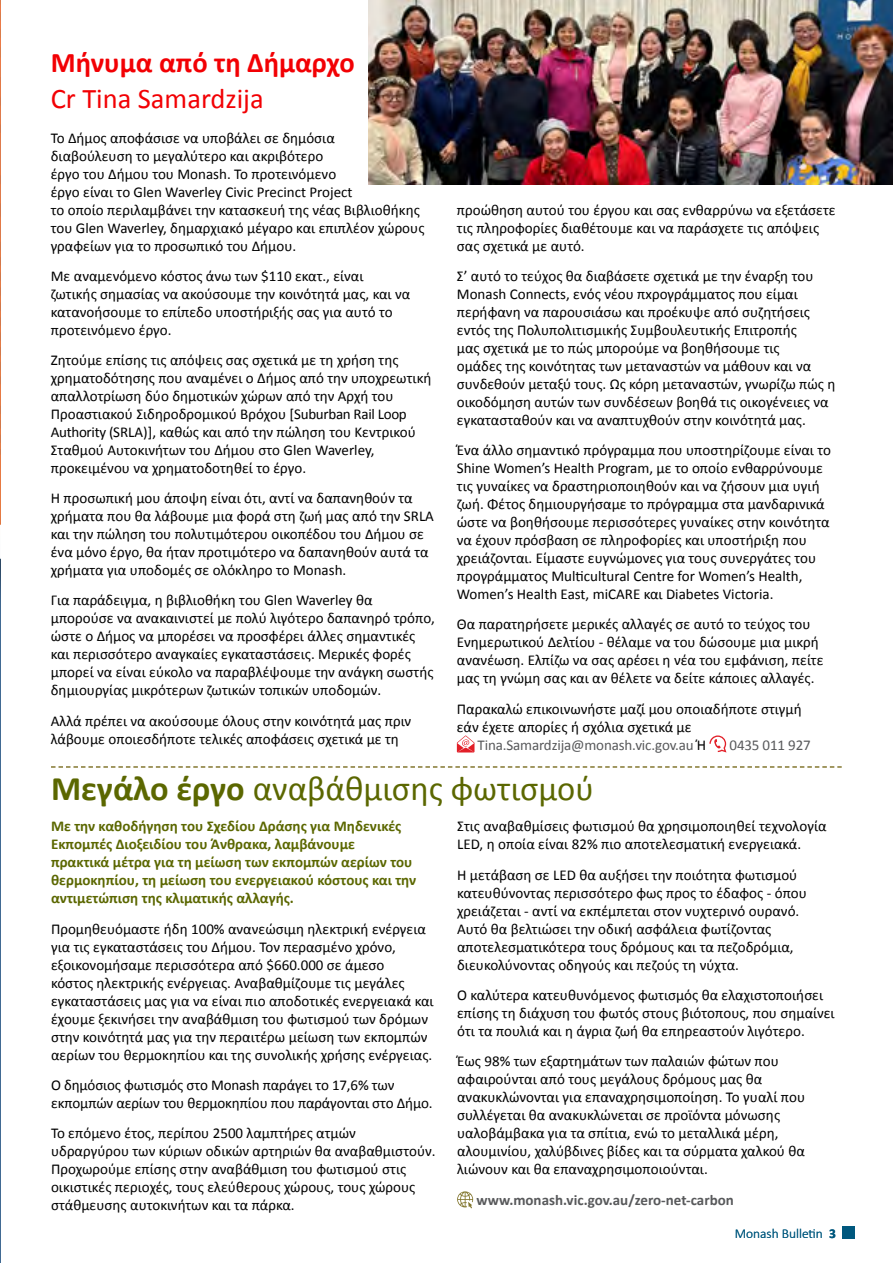
<style>
.page{position:relative;width:893px;height:1263px;background:#fff}
.page>*{position:absolute;margin:0;border:0;box-sizing:border-box;transform-origin:0 0}
.t1{font:34.5px "Calibri";color:#5b6700}
.Heading{font:700 28.5px/36px "Calibri";color:#f20004}
.Body_text{font:15px/18px "Calibri";color:#000}
.t2{font:700 15px/18px "Calibri";color:#5b6700}
.Body_text-2{font:15px "Calibri";letter-spacing:-.01em;color:#58595b}
.info_link{font:700 15px "Calibri";color:#58595b}
.t3{font:300 13.5px "Calibri";color:#00587e}
.s1{font-weight:400}
.s2{color:#000}
.s3{font-weight:700}
</style>
<div class="page">
<hr style="left:0;top:0;width:1px;height:1263px;background:#416a93">
<img style="left:0;top:559px;width:1px;height:37px">
<svg style="left:0;top:0;width:1px;height:559px"></svg>
<svg style="left:457px;top:1191px;width:16px;height:17px"></svg>
<img style="left:368px;top:0;width:525px;height:184px">
<div style="left:842px;top:1226px;width:13px;height:13px;background:#00587e"></div>
<svg style="left:457px;top:735px;width:17px;height:17px"></svg>
<svg style="left:709px;top:735px;width:17px;height:17px"></svg>
<svg style="left:51px;top:766px;width:791px;height:2px"></svg>
<p class="Heading" style="left:51px;top:44px;width:306px">Μήνυμα από τη Δήμαρχο<br><span class="s1">Cr Tina Samardzija</span></p>
<p class="Body_text" style="left:51px;top:129px;width:375px">Το Δήμος αποφάσισε να υποβάλει σε δημόσια<br>διαβούλευση το μεγαλύτερο και ακριβότερο<br>έργο του Δήμου του Monash. Το προτεινόμενο<br>έργο είναι το Glen Waverley Civic Precinct Project<br>το οποίο περιλαμβάνει την κατασκευή της νέας Βιβλιοθήκης του Glen Waverley, δημαρχιακό μέγαρο και επιπλέον χώρους γραφείων για το προσωπικό του Δήμου.</p>
<p class="Body_text" style="left:51px;top:267px;width:361px">Με αναμενόμενο κόστος άνω των $110 εκατ., είναι ζωτικής σημασίας να ακούσουμε την κοινότητά μας, και να κατανοήσουμε το επίπεδο υποστήριξής σας για αυτό το προτεινόμενο έργο.</p>
<p class="Body_text" style="left:51px;top:351px;width:382px">Ζητούμε επίσης τις απόψεις σας σχετικά με τη χρήση της χρηματοδότησης που αναμένει ο Δήμος από την υποχρεωτική απαλλοτρίωση δύο δημοτικών χώρων από την Αρχή του Προαστιακού Σιδηροδρομικού Βρόχου [Suburban Rail Loop Authority (SRLA)], καθώς και από την πώληση του Κεντρικού Σταθμού Αυτοκινήτων του Δήμου στο Glen Waverley, προκειμένου να χρηματοδοτηθεί το έργο.</p>
<p class="Body_text" style="left:51px;top:489px;width:385px">Η προσωπική μου άποψη είναι ότι, αντί να δαπανηθούν τα χρήματα που θα λάβουμε μια φορά στη ζωή μας από την SRLA και την πώληση του πολυτιμότερου οικοπέδου του Δήμου σε ένα μόνο έργο, θα ήταν προτιμότερο να δαπανηθούν αυτά τα χρήματα για υποδομές σε ολόκληρο το Monash.</p>
<p class="Body_text" style="left:51px;top:591px;width:386px">Για παράδειγμα, η βιβλιοθήκη του Glen Waverley θα μπορούσε να ανακαινιστεί με πολύ λιγότερο δαπανηρό τρόπο, ώστε ο Δήμος να μπορέσει να προσφέρει άλλες σημαντικές και περισσότερο αναγκαίες εγκαταστάσεις. Μερικές φορές μπορεί να είναι εύκολο να παραβλέψουμε την ανάγκη σωστής δημιουργίας μικρότερων ζωτικών τοπικών υποδομών.</p>
<p class="Body_text" style="left:51px;top:711px;width:362px">Αλλά πρέπει να ακούσουμε όλους στην κοινότητά μας πριν λάβουμε οποιεσδήποτε τελικές αποφάσεις σχετικά με τη</p>
<p class="Body_text" style="left:457px;top:201px;width:380px">προώθηση αυτού του έργου και σας ενθαρρύνω να εξετάσετε τις πληροφορίες διαθέτουμε και να παράσχετε τις απόψεις σας σχετικά με αυτό.</p>
<p class="Body_text" style="left:457px;top:267px;width:380px">Σ’ αυτό το τεύχος θα διαβάσετε σχετικά με την έναρξη του Monash Connects, ενός νέου πxρογράμματος που είμαι περήφανη να παρουσιάσω και προέκυψε από συζητήσεις εντός της Πολυπολιτισμικής Συμβουλευτικής Επιτροπής<br>μας σχετικά με το πώς μπορούμε να βοηθήσουμε τις<br>ομάδες της κοινότητας των μεταναστών να μάθουν και να συνδεθούν μεταξύ τους. Ως κόρη μεταναστών, γνωρίζω πώς η οικοδόμηση αυτών των συνδέσεων βοηθά τις οικογένειες να εγκατασταθούν και να αναπτυχθούν στην κοινότητά μας.</p>
<p class="Body_text" style="left:457px;top:441px;width:376px">Ένα άλλο σημαντικό πρόγραμμα που υποστηρίζουμε είναι το Shine Women’s Health Program, με το οποίο ενθαρρύνουμε τις γυναίκες να δραστηριοποιηθούν και να ζήσουν μια υγιή ζωή. Φέτος δημιουργήσαμε το πρόγραμμα στα μανδαρινικά ώστε να βοηθήσουμε περισσότερες γυναίκες στην κοινότητα να έχουν πρόσβαση σε πληροφορίες και υποστήριξη που χρειάζονται. Είμαστε ευγνώμονες για τους συνεργάτες του προγράμματος Multicultural Centre for Women’s Health, Women’s Health East, miCARE και Diabetes Victoria.</p>
<p class="Body_text" style="left:457px;top:615px;width:368px">Θα παρατηρήσετε μερικές αλλαγές σε αυτό το τεύχος του Ενημερωτικού Δελτίου - θέλαμε να του δώσουμε μια μικρή ανανέωση. Ελπίζω να σας αρέσει η νέα του εμφάνιση, πείτε μας τη γνώμη σας και αν θέλετε να δείτε κάποιες αλλαγές.</p>
<p class="Body_text" style="left:457px;top:699px;width:346px">Παρακαλώ επικοινωνήστε μαζί μου οποιαδήποτε στιγμή</p>
<p class="Body_text" style="left:457px;top:717px;width:236px">εάν έχετε απορίες ή σχόλια σχετικά με</p>
<p class="Body_text-2" style="left:478px;top:734px;width:230px">Tina.Samardzija@monash.vic.gov.au <span class="s2">Ή</span></p>
<p class="Body_text-2" style="left:729px;top:734px;width:83px">0435 011 927</p>
<p class="t1" style="left:51px;top:765px;width:545px"><span class="s3">Mεγάλο έργο</span> αναβάθμισης φωτισμού</p>
<p class="t2" style="left:51px;top:817px;width:367px">Με την καθοδήγηση του Σχεδίου Δράσης για Μηδενικές Εκπομπές Διοξειδίου του Άνθρακα, λαμβάνουμε πρακτικά μέτρα για τη μείωση των εκπομπών αερίων του θερμοκηπίου, τη μείωση του ενεργειακού κόστους και την αντιμετώπιση της κλιματικής αλλαγής.</p>
<p class="Body_text" style="left:51px;top:919px;width:384px">Προμηθευόμαστε ήδη 100% ανανεώσιμη ηλεκτρική ενέργεια για τις εγκαταστάσεις του Δήμου. Τον περασμένο χρόνο, εξοικονομήσαμε περισσότερα από $660.000 σε άμεσο<br>κόστος ηλεκτρικής ενέργειας. Αναβαθμίζουμε τις μεγάλες εγκαταστάσεις μας για να είναι πιο αποδοτικές ενεργειακά και έχουμε ξεκινήσει την αναβάθμιση του φωτισμού των δρόμων στην κοινότητά μας για την περαιτέρω μείωση των εκπομπών αερίων του θερμοκηπίου και της συνολικής χρήσης ενέργειας.</p>
<p class="Body_text" style="left:51px;top:1075px;width:383px">Ο δημόσιος φωτισμός στο Monash παράγει το 17,6% των εκπομπών αερίων του θερμοκηπίου που παράγονται στο Δήμο.</p>
<p class="Body_text" style="left:51px;top:1123px;width:386px">Το επόμενο έτος, περίπου 2500 λαμπτήρες ατμών υδραργύρου των κύριων οδικών αρτηριών θα αναβαθμιστούν.<br>Προχωρούμε επίσης στην αναβάθμιση του φωτισμού στις οικιστικές περιοχές, τους ελεύθερους χώρους, τους χώρους στάθμευσης αυτοκινήτων και τα πάρκα.</p>
<p class="Body_text" style="left:457px;top:817px;width:371px">Στις αναβαθμίσεις φωτισμού θα χρησιμοποιηθεί τεχνολογία<br>LED, η οποία είναι 82% πιο αποτελεσματική ενεργειακά.</p>
<p class="Body_text" style="left:457px;top:865px;width:351px">Η μετάβαση σε LED θα αυξήσει την ποιότητα φωτισμού κατευθύνοντας περισσότερο φως προς το έδαφος - όπου χρειάζεται - αντί να εκπέμπεται στον νυχτερινό ουρανό.<br>Αυτό θα βελτιώσει την οδική ασφάλεια φωτίζοντας αποτελεσματικότερα τους δρόμους και τα πεζοδρόμια, διευκολύνοντας οδηγούς και πεζούς τη νύχτα.</p>
<p class="Body_text" style="left:457px;top:985px;width:379px">Ο καλύτερα κατευθυνόμενος φωτισμός θα ελαχιστοποιήσει επίσης τη διάχυση του φωτός στους βιότοπους, που σημαίνει ότι τα πουλιά και η άγρια ζωή θα επηρεαστούν λιγότερο.</p>
<p class="Body_text" style="left:457px;top:1051px;width:350px">Έως 98% των εξαρτημάτων των παλαιών φώτων που αφαιρούνται από τους μεγάλους δρόμους μας θα ανακυκλώνονται για επαναχρησιμοποίηση. Το γυαλί που συλλέγεται θα ανακυκλώνεται σε προϊόντα μόνωσης υαλοβάμβακα για τα σπίτια, ενώ το μεταλλικά μέρη, αλουμινίου, χαλύβδινες βίδες και τα σύρματα χαλκού θα λιώνουν και θα επαναχρησιμοποιούνται.</p>
<p class="info_link" style="left:476px;top:1190px;width:259px">www.monash.vic.gov.au/zero-net-carbon</p>
<p class="t3" style="left:735px;top:1225px;width:103px">Monash Bulletin <span class="s3">3</span></p>
</div>
